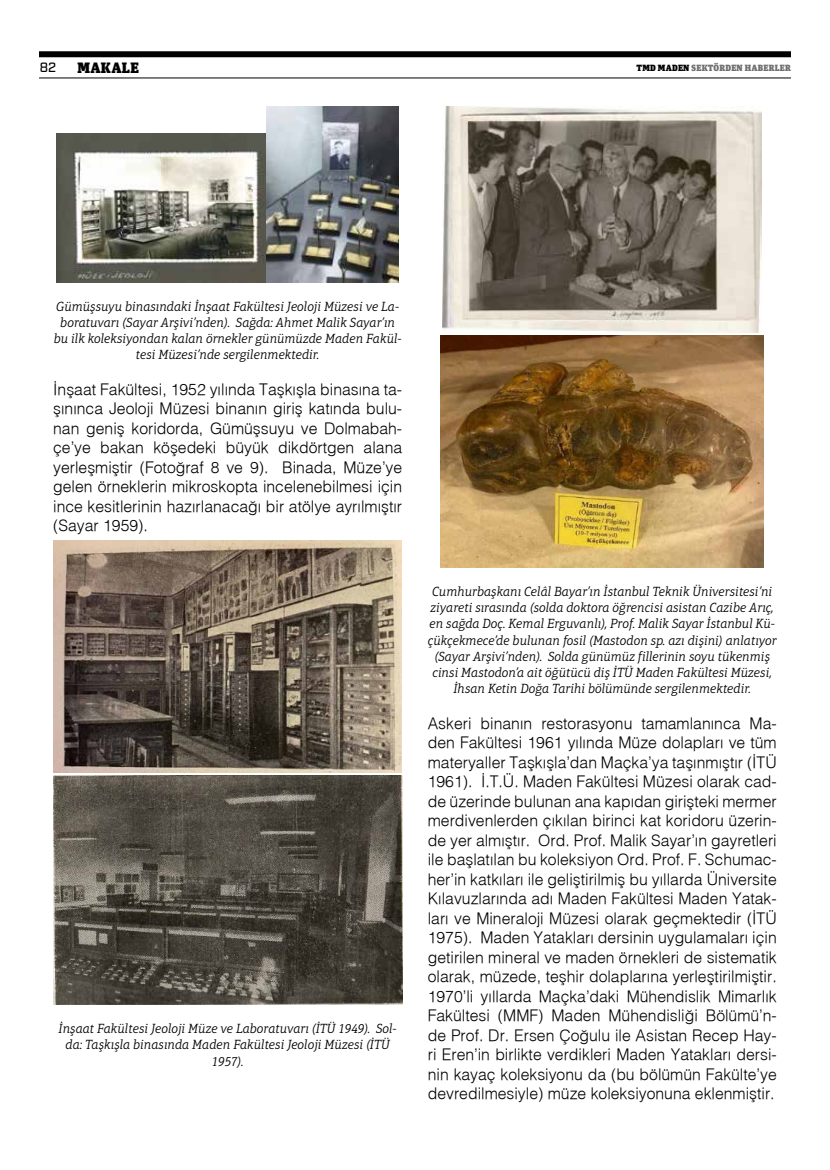
<style>
.page{position:relative;width:830px;height:1170px;background:#fff}
.page>*{position:absolute;margin:0;border:0;box-sizing:border-box;transform-origin:0 0}
.t1{font:300 15.75px/19.5px "Helvetica";color:#000;text-align:justify}
.t2{font:900 15px "Unit Slab Pro";letter-spacing:.02em;color:#000}
.t3{font:italic 300 13.5px/16.2px "Aptifer Slab LT Pro";letter-spacing:-.005em;color:#000;text-align:center}
.t4{font:500 13.5px "Industry";color:#000}
.t5{font:900 9px "Unit Slab Pro";letter-spacing:.02em;color:#706f6f}
.s1{color:#000}
</style>
<div class="page">
<img style="left:57px;top:133px;width:209px;height:149px">
<img style="left:266px;top:106px;width:132px;height:176px">
<img style="left:53px;top:540px;width:348px;height:232px">
<img style="left:53px;top:775px;width:349px;height:229px">
<img style="left:442px;top:106px;width:319px;height:226px">
<img style="left:440px;top:335px;width:323px;height:232px">
<div style="left:39px;top:51px;width:751px;height:6px;background:#000"></div>
<hr style="left:39px;top:78px;width:751px;height:1px;background:#000">
<p class="t4" style="left:40px;top:60px;width:18px">82</p>
<p class="t2" style="left:77px;top:57px;width:63px">MAKALE</p>
<p class="t5" style="left:636px;top:61px;width:156px"><span class="s1">TMD MADEN</span> SEKTÖRDEN HABERLER</p>
<p class="t3" style="left:54px;top:298px;width:349px">Gümüşsuyu binasındaki İnşaat Fakültesi Jeoloji Müzesi ve La&shy;boratuvarı (Sayar Arşivi’nden). Sağda: Ahmet Malik Sayar’ın bu ilk koleksiyondan kalan örnekler günümüzde Maden Fakül&shy;tesi Müzesi’nde sergilenmektedir.</p>
<p class="t1" style="left:53px;top:379px;width:350px">İnşaat Fakültesi, 1952 yılında Taşkışla binasına ta&shy;şınınca Jeoloji Müzesi binanın giriş katında bulu&shy;nan geniş koridorda, Gümüşsuyu ve Dolmabah&shy;çe’ye bakan köşedeki büyük dikdörtgen alana yerleşmiştir (Fotoğraf 8 ve 9). Binada, Müze’ye gelen örneklerin mikroskopta incelenebilmesi için ince kesitlerinin hazırlanacağı bir atölye ayrılmıştır (Sayar 1959).</p>
<p class="t3" style="left:59px;top:1020px;width:339px">İnşaat Fakültesi Jeoloji Müze ve Laboratuvarı (İTÜ 1949). Sol&shy;da: Taşkışla binasında Maden Fakültesi Jeoloji Müzesi (İTÜ<br>1957).</p>
<p class="t3" style="left:427px;top:583px;width:350px">Cumhurbaşkanı Celâl Bayar’ın İstanbul Teknik Üniversitesi’ni ziyareti sırasında (solda doktora öğrencisi asistan Cazibe Arıç, en sağda Doç. Kemal Erguvanlı), Prof. Malik Sayar İstanbul Kü&shy;çükçekmece’de bulunan fosil (Mastodon sp. azı dişini) anlatıyor (Sayar Arşivi’nden). Solda günümüz fillerinin soyu tükenmiş cinsi Mastodon’a ait öğütücü diş İTÜ Maden Fakültesi Müzesi, İhsan Ketin Doğa Tarihi bölümünde sergilenmektedir.</p>
<p class="t1" style="left:427px;top:713px;width:350px">Askeri binanın restorasyonu tamamlanınca Ma&shy;den Fakültesi 1961 yılında Müze dolapları ve tüm materyaller Taşkışla’dan Maçka’ya taşınmıştır (İTÜ 1961). İ.T.Ü. Maden Fakültesi Müzesi olarak cad&shy;de üzerinde bulunan ana kapıdan girişteki mermer merdivenlerden çıkılan birinci kat koridoru üzerin&shy;de yer almıştır. Ord. Prof. Malik Sayar’ın gayretleri ile başlatılan bu koleksiyon Ord. Prof. F. Schumac&shy;her’in katkıları ile geliştirilmiş bu yıllarda Üniversite Kılavuzlarında adı Maden Fakültesi Maden Yatak&shy;ları ve Mineraloji Müzesi olarak geçmektedir (İTÜ 1975). Maden Yatakları dersinin uygulamaları için getirilen mineral ve maden örnekleri de sistematik olarak, müzede, teşhir dolaplarına yerleştirilmiştir.<br>1970’li yıllarda Maçka’daki Mühendislik Mimarlık Fakültesi (MMF) Maden Mühendisliği Bölümü’n&shy;de Prof. Dr. Ersen Çoğulu ile Asistan Recep Hay&shy;ri Eren’in birlikte verdikleri Maden Yatakları dersi&shy;nin kayaç koleksiyonu da (bu bölümün Fakülte’ye devredilmesiyle) müze koleksiyonuna eklenmiştir.</p>
</div>
